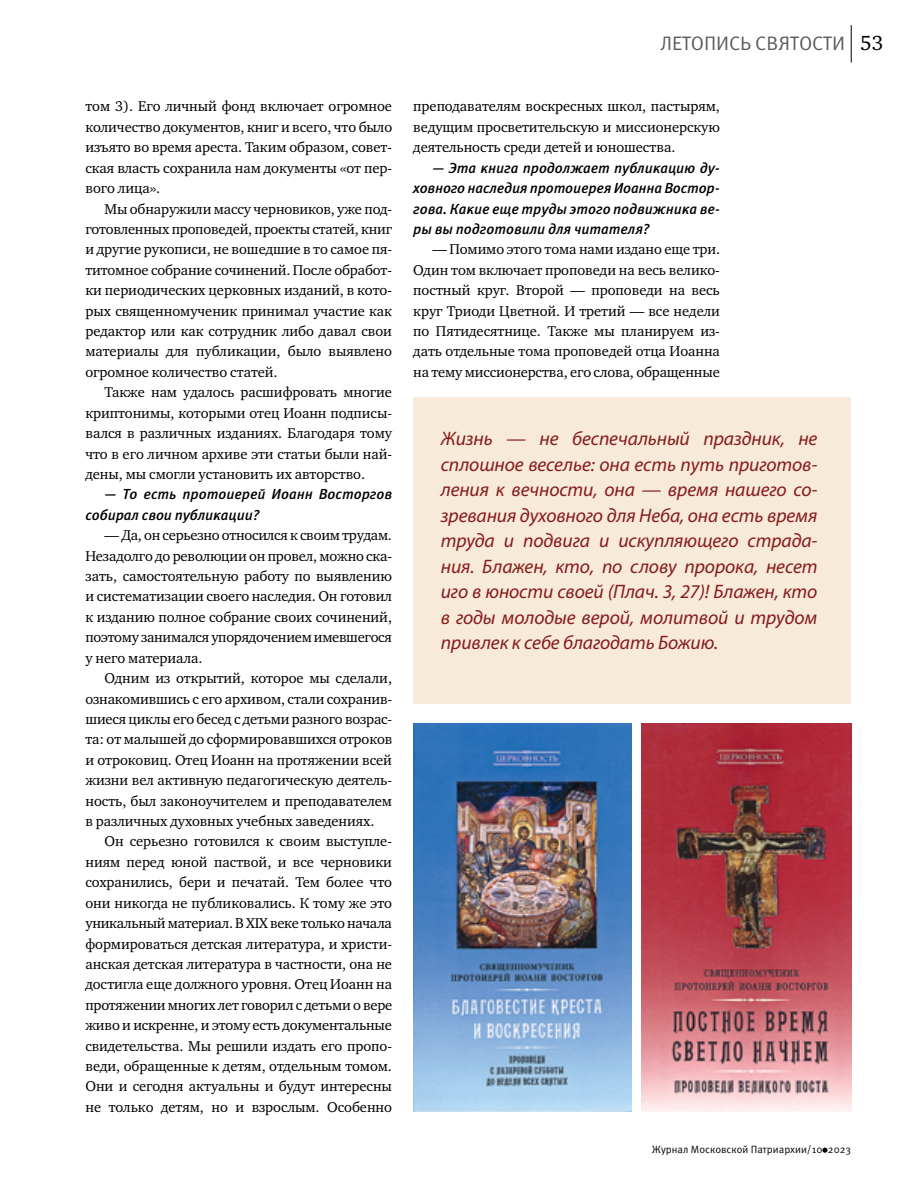
<style>
.page{position:relative;width:915px;height:1191px;background:#fff}
.page>*{position:absolute;margin:0;border:0;box-sizing:border-box;transform-origin:0 0}
.t1{font:italic 19.5px/25.5px "Myriad Pro";letter-spacing:-.005em;color:#861b1e;text-align:justify}
.t2{font:19.5px "Meta Pro";letter-spacing:-.005em;color:#58595b}
.t3{font:14.55px/20.4px "Charter ITC";letter-spacing:-.005em;color:#000;text-align:justify}
.t4{font:italic 500 14.55px/20.4px "Meta Pro";letter-spacing:-.005em;color:#000}
.t5{font:10.5px "Meta Pro";color:#000}
.s1{font-family:"Charter ITC";font-size:21px;color:#000}
</style>
<div class="page">
<svg style="left:822px;top:1147px;width:5px;height:5px"></svg>
<hr style="left:850px;top:25px;width:1px;height:38px;background:#000">
<img style="left:413px;top:724px;width:218px;height:387px">
<img style="left:641px;top:724px;width:209px;height:387px">
<div style="left:413px;top:397px;width:437px;height:306px;background:#f7ead8"></div>
<h1 class="t2" style="left:660px;top:31px;width:224px">ЛЕТОПИСЬ СВЯТОСТИ <span class="s1">53</span></h1>
<p class="t3" style="left:85px;top:96px;width:308px">том 3). Его личный фонд включает огромное количество документов, книг и всего, что было изъято во время ареста. Таким образом, совет&shy;ская власть сохранила нам документы «от пер&shy;вого лица».</p>
<p class="t3" style="left:85px;top:198px;width:308px;text-indent:19px">Мы обнаружили массу черновиков, уже под&shy;готовленных проповедей, проекты статей, книг и другие рукописи, не вошедшие в то самое пя&shy;титомное собрание сочинений. После обработ&shy;ки периодических церковных изданий, в кото&shy;рых священномученик принимал участие как редактор или как сотрудник либо давал свои материалы для публикации, было выявлено огромное количество статей.</p>
<p class="t3" style="left:85px;top:382px;width:308px;text-indent:19px">Также нам удалось расшифровать многие криптонимы, которыми отец Иоанн подписы&shy;вался в различных изданиях. Благодаря тому что в его личном архиве эти статьи были най&shy;дены, мы смогли установить их авторство.</p>
<p class="t4" style="left:85px;top:484px;width:308px;text-indent:19px">— То есть протоиерей Иоанн Восторгов собирал свои публикации?</p>
<p class="t3" style="left:85px;top:525px;width:308px;text-indent:19px">— Да, он серьезно относился к своим трудам.<br>Незадолго до революции он провел, можно ска&shy;зать, самостоятельную работу по выявлению и систематизации своего наследия. Он готовил к изданию полное собрание своих сочинений, поэтому занимался упорядочением имевшегося у него материала.</p>
<p class="t3" style="left:85px;top:668px;width:308px;text-indent:19px">Одним из открытий, которое мы сделали, ознакомившись с его архивом, стали сохранив&shy;шиеся циклы его бесед с детьми разного возрас&shy;та: от малышей до сформировавшихся отроков и отроковиц. Отец Иоанн на протяжении всей жизни вел активную педагогическую деятель&shy;ность, был законоучителем и преподавателем в различных духовных учебных заведениях.</p>
<p class="t3" style="left:85px;top:831px;width:308px;text-indent:19px">Он серьезно готовился к своим выступле&shy;ниям перед юной паствой, и все черновики сохранились, бери и печатай. Тем более что они никогда не публиковались. К тому же это уникальный материал. В ХIХ веке только начала формироваться детская литература, и христи&shy;анская детская литература в частности, она не достигла еще должного уровня. Отец Иоанн на протяжении многих лет говорил с детьми о вере живо и искренне, и этому есть документальные свидетельства. Мы решили издать его пропо&shy;веди, обращенные к детям, отдельным томом.<br>Они и сегодня актуальны и будут интересны не только детям, но и взрослым. Особенно</p>
<p class="t3" style="left:413px;top:96px;width:308px">преподавателям воскресных школ, пастырям, ведущим просветительскую и миссионерскую деятельность среди детей и юношества.</p>
<p class="t4" style="left:413px;top:158px;width:308px;text-align:justify;text-indent:19px">— Эта книга продолжает публикацию ду&shy;ховного наследия протоиерея Иоанна Востор&shy;гова. Какие еще труды этого подвижника ве&shy;ры вы подготовили для читателя?</p>
<p class="t3" style="left:413px;top:239px;width:308px;text-indent:19px">— Помимо этого тома нами издано еще три.<br>Один том включает проповеди на весь велико&shy;постный круг. Второй — проповеди на весь круг Триоди Цветной. И третий — все недели по Пятидесятнице. Также мы планируем из&shy;дать отдельные тома проповедей отца Иоанна на тему миссионерства, его слова, обращенные</p>
<p class="t1" style="left:440px;top:425px;width:378px">Жизнь — не беспечальный праздник, не сплошное веселье: она есть путь приготов&shy;ления к вечности, она — время нашего со&shy;зревания духовного для Неба, она есть время труда и подвига и искупляющего страда&shy;ния. Блажен, кто, по слову пророка, несет иго в юности своей (Плач. 3, 27)! Блажен, кто в годы молодые верой, молитвой и трудом привлек к себе благодать Божию.</p>
<p class="t5" style="left:651px;top:1142px;width:201px">Журнал Московской Патриархии/10 2023</p>
</div>
